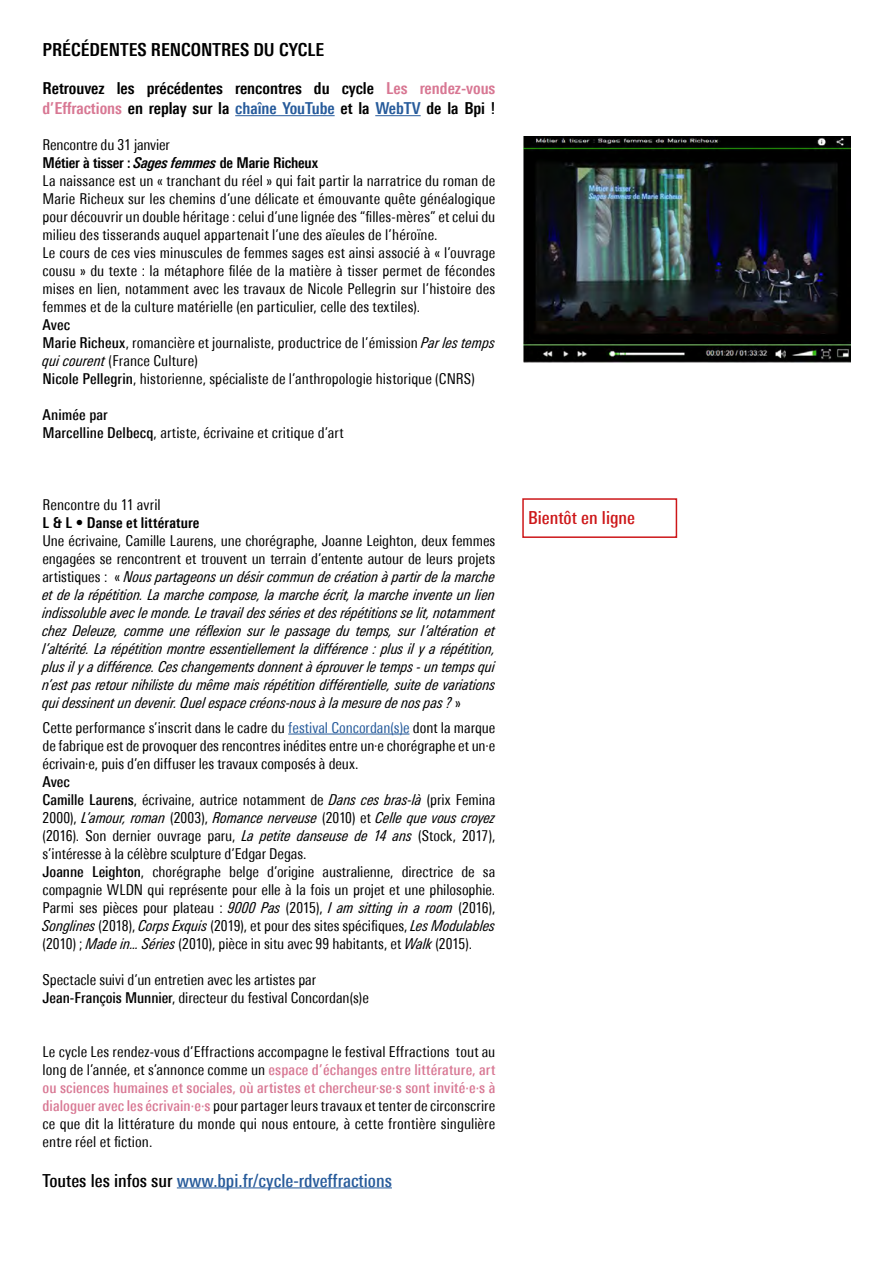
<style>
.page{position:relative;width:893px;height:1263px;background:#fff}
.page>*{position:absolute;margin:0;border:0;box-sizing:border-box;transform-origin:0 0}
.t1{font:500 condensed 18px "Univers Next Pro";color:#275b9b}
.t2{font:700 condensed 18px "Univers Next Pro";color:#000}
.t3{font:500 condensed 18px "Univers Next Pro";color:#cd1719}
.t4{font:700 condensed 16.5px/19.8px "Univers Next Pro";color:#000}
.t5{font:condensed 15px/18px "Univers Next Pro";letter-spacing:.005em;color:#000}
.t6{font:italic condensed 15px/18px "Univers Next Pro";letter-spacing:-.005em;color:#000;text-align:justify}
.t7{font:700 condensed 15px "Univers Next Pro";letter-spacing:.01em;color:#000}
.s1{color:#d87793}
.s2{color:#275b9b}
.s3{font-weight:700}
.s4{font-weight:700;font-style:italic}
.s5{font-weight:500}
.s6{font-style:italic}
.s7{font-style:normal}
.s8{font-weight:500;color:#d87793}
.s9{color:#000}
</style>
<div class="page">
<hr style="left:235px;top:115px;width:100px;height:1px;background:#275b9b">
<hr style="left:375px;top:115px;width:46px;height:1px;background:#275b9b">
<hr style="left:288px;top:734px;width:121px;height:1px;background:#275b9b">
<hr style="left:177px;top:1187px;width:215px;height:1px;background:#275b9b">
<img style="left:523px;top:136px;width:327px;height:226px">
<div style="left:522px;top:498px;width:155px;height:40px;border:2px solid #cd1719"></div>
<p class="t2" style="left:43px;top:39px;width:283px">PRÉCÉDENTES RENCONTRES DU CYCLE</p>
<p class="t4" style="left:43px;top:78px;width:454px">Retrouvez les précédentes rencontres du cycle <span class="s1">Les rendez-vous d’Effractions</span> en replay sur la <span class="s2">chaîne YouTube</span> et la <span class="s2">WebTV</span> de la Bpi !</p>
<p class="t5" style="left:43px;top:135px;width:454px">Rencontre du 31 janvier<br><span class="s3">Métier à tisser :</span> <span class="s4">Sages femmes</span> <span class="s3">de Marie Richeux<br></span>La naissance est un « tranchant du réel » qui fait partir la narratrice du roman de Marie Richeux sur les chemins d’une délicate et émouvante quête généalogique pour découvrir un double héritage : celui d’une lignée des “filles-mères” et celui du milieu des tisserands auquel appartenait l’une des aïeules de l’héroïne.<br>Le cours de ces vies minuscules de femmes sages est ainsi associé à « l’ouvrage cousu » du texte : la métaphore filée de la matière à tisser permet de fécondes mises en lien, notamment avec les travaux de Nicole Pellegrin sur l’histoire des femmes et de la culture matérielle (en particulier, celle des textiles).</p>
<p class="t5" style="left:43px;top:315px;width:454px"><span class="s5">Avec<br>Marie Richeux</span>, romancière et journaliste, productrice de l’émission <span class="s6">Par les temps qui courent</span> (France Culture)<br><span class="s5">Nicole Pellegrin</span>, historienne, spécialiste de l’anthropologie historique (CNRS)</p>
<p class="t5" style="left:43px;top:405px;width:302px"><span class="s5">Animée par<br>Marcelline Delbecq</span>, artiste, écrivaine et critique d’art</p>
<p class="t5" style="left:43px;top:495px;width:120px">Rencontre du 11 avril</p>
<p class="t7" style="left:43px;top:513px;width:159px">L &amp; L • Danse et littérature</p>
<p class="t6" style="left:43px;top:531px;width:454px"><span class="s7">Une écrivaine, Camille Laurens, une chorégraphe, Joanne Leighton, deux femmes engagées se rencontrent et trouvent un terrain d’entente autour de leurs projets artistiques : «</span> Nous partageons un désir commun de création à partir de la marche et de la répétition. La marche compose, la marche écrit, la marche invente un lien indissoluble avec le monde. Le travail des séries et des répétitions se lit, notamment chez Deleuze, comme une réflexion sur le passage du temps, sur l’altération et l’altérité. La répétition montre essentiellement la différence : plus il y a répétition, plus il y a différence. Ces changements donnent à éprouver le temps - un temps qui n’est pas retour nihiliste du même mais répétition différentielle, suite de variations qui dessinent un devenir. Quel espace créons-nous à la mesure de nos pas ? <span class="s7">»</span></p>
<p class="t5" style="left:43px;top:718px;width:454px;text-align:justify">Cette performance s’inscrit dans le cadre du <span class="s2">festival Concordan(s)e</span> dont la marque de fabrique est de provoquer des rencontres inédites entre un·e chorégraphe et un·e écrivain·e, puis d’en diffuser les travaux composés à deux.</p>
<p class="t5" style="left:43px;top:772px;width:454px"><span class="s5">Avec<br>Camille Laurens</span>, écrivaine, autrice notamment de <span class="s6">Dans ces bras-là</span> (prix Femina 2000), <span class="s6">L’amour, roman</span> (2003), <span class="s6">Romance nerveuse</span> (2010) et <span class="s6">Celle que vous croyez </span>(2016). Son dernier ouvrage paru, <span class="s6">La petite danseuse de 14 ans</span> (Stock, 2017), s’intéresse à la célèbre sculpture d’Edgar Degas.<br><span class="s5">Joanne Leighton</span>, chorégraphe belge d’origine australienne, directrice de sa compagnie WLDN qui représente pour elle à la fois un projet et une philosophie.<br>Parmi ses pièces pour plateau : <span class="s6">9000 Pas</span> (2015), <span class="s6">I am sitting in a room</span> (2016), <span class="s6">Songlines</span> (2018), <span class="s6">Corps Exquis</span> (2019), et pour des sites spécifiques, <span class="s6">Les Modulables </span>(2010) ; <span class="s6">Made in... Séries</span> (2010), pièce in situ avec 99 habitants, et <span class="s6">Walk</span> (2015).</p>
<p class="t5" style="left:43px;top:970px;width:328px">Spectacle suivi d’un entretien avec les artistes par<br><span class="s5">Jean-François Munnier</span>, directeur du festival Concordan(s)e</p>
<p class="t5" style="left:43px;top:1042px;width:454px;text-align:justify">Le cycle Les rendez-vous d’Effractions accompagne le festival Effractions tout au long de l’année, et s’annonce comme un <span class="s8">espace d’échanges entre littérature, art ou sciences humaines et sociales, où artistes et chercheur·se·s sont invité·e·s à dialoguer avec les écrivain·e·s</span> pour partager leurs travaux et tenter de circonscrire ce que dit la littérature du monde qui nous entoure, à cette frontière singulière entre réel et fiction.</p>
<p class="t1" style="left:43px;top:1169px;width:351px"><span class="s9">Toutes les infos sur</span> www.bpi.fr/cycle-rdveffractions</p>
<p class="t3" style="left:528px;top:507px;width:109px">Bientôt en ligne</p>
</div>
